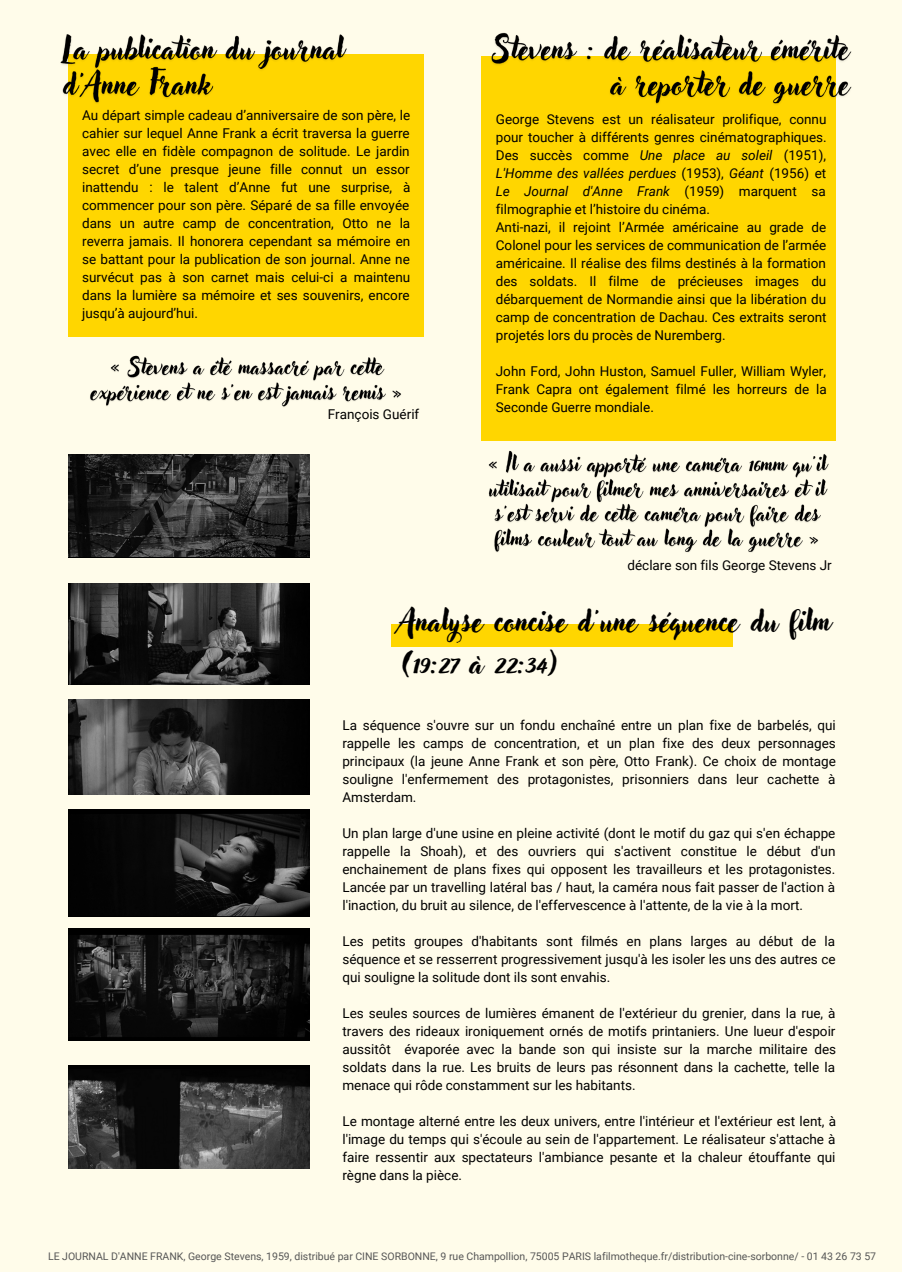
<style>
.page{position:relative;width:902px;height:1272px;background:#fff}
.page>*{position:absolute;margin:0;border:0;box-sizing:border-box;transform-origin:0 0}
.t1{font:30px/41.7px "Adlery Pro";color:#000}
.t2{font:13.5px/18px "Roboto";color:#000;text-align:justify}
.t3{font:10.5px "Roboto";color:#565656}
.s1{font-style:italic}
</style>
<div class="page">
<div style="left:0;top:0;width:901px;height:1271px;background:#fffcea"></div>
<div style="left:68px;top:54px;width:356px;height:283px;background:#ffd600"></div>
<div style="left:481px;top:57px;width:355px;height:384px;background:#ffd600"></div>
<img style="left:68px;top:454px;width:241px;height:104px">
<img style="left:68px;top:583px;width:241px;height:101px">
<img style="left:68px;top:928px;width:241px;height:112px">
<img style="left:68px;top:809px;width:241px;height:107px">
<img style="left:68px;top:699px;width:241px;height:95px">
<img style="left:68px;top:1065px;width:241px;height:102px">
<img style="left:60px;top:34px;width:287px;height:69px">
<img style="left:90px;top:355px;width:311px;height:52px">
<img style="left:486px;top:32px;width:366px;height:72px">
<img style="left:488px;top:450px;width:341px;height:103px">
<div style="left:391px;top:624px;width:341px;height:23px;background:#ffd600"></div>
<p class="t2" style="left:82px;top:106px;width:329px">Au départ simple cadeau d’anniversaire de son père, le cahier sur lequel Anne Frank a écrit traversa la guerre avec elle en fidèle compagnon de solitude. Le jardin secret d’une presque jeune fille connut un essor inattendu : le talent d’Anne fut une surprise, à commencer pour son père. Séparé de sa fille envoyée dans un autre camp de concentration, Otto ne la reverra jamais. Il honorera cependant sa mémoire en se battant pour la publication de son journal. Anne ne survécut pas à son carnet mais celui-ci a maintenu dans la lumière sa mémoire et ses souvenirs, encore jusqu’à aujourd’hui.</p>
<p class="t2" style="left:495px;top:110px;width:332px">George Stevens est un réalisateur prolifique, connu pour toucher à différents genres cinématographiques.<br>Des succès comme <span class="s1">Une place au soleil</span> (1951), <span class="s1">L'Homme des vallées perdues</span> (1953), <span class="s1">Géant</span> (1956) et <span class="s1">Le Journal d'Anne Frank</span> (1959) marquent sa filmographie et l’histoire du cinéma.</p>
<p class="t2" style="left:495px;top:218px;width:332px">Anti-nazi, il rejoint l’Armée américaine au grade de Colonel pour les services de communication de l’armée américaine. Il réalise des films destinés à la formation des soldats. Il filme de précieuses images du débarquement de Normandie ainsi que la libération du camp de concentration de Dachau. Ces extraits seront projetés lors du procès de Nuremberg.</p>
<p class="t2" style="left:495px;top:363px;width:332px">John Ford, John Huston, Samuel Fuller, William Wyler, Frank Capra ont également filmé les horreurs de la Seconde Guerre mondiale.</p>
<p class="t2" style="left:327px;top:406px;width:93px">François Guérif</p>
<p class="t2" style="left:627px;top:556px;width:206px">déclare son fils George Stevens Jr</p>
<p class="t1" style="left:399px;top:603px;width:432px">Analyse concise d'une séquence du film (19:27 à 22:34)</p>
<p class="t2" style="left:342px;top:716px;width:495px">La séquence s'ouvre sur un fondu enchaîné entre un plan fixe de barbelés, qui rappelle les camps de concentration, et un plan fixe des deux personnages principaux (la jeune Anne Frank et son père, Otto Frank). Ce choix de montage souligne l'enfermement des protagonistes, prisonniers dans leur cachette à Amsterdam.</p>
<p class="t2" style="left:342px;top:824px;width:494px">Un plan large d'une usine en pleine activité (dont le motif du gaz qui s'en échappe rappelle la Shoah), et des ouvriers qui s'activent constitue le début d'un enchainement de plans fixes qui opposent les travailleurs et les protagonistes.<br>Lancée par un travelling latéral bas / haut, la caméra nous fait passer de l'action à l'inaction, du bruit au silence, de l'effervescence à l'attente, de la vie à la mort.</p>
<p class="t2" style="left:342px;top:932px;width:494px">Les petits groupes d'habitants sont filmés en plans larges au début de la séquence et se resserrent progressivement jusqu'à les isoler les uns des autres ce qui souligne la solitude dont ils sont envahis.</p>
<p class="t2" style="left:342px;top:1004px;width:495px">Les seules sources de lumières émanent de l'extérieur du grenier, dans la rue, à travers des rideaux ironiquement ornés de motifs printaniers. Une lueur d'espoir aussitôt évaporée avec la bande son qui insiste sur la marche militaire des soldats dans la rue. Les bruits de leurs pas résonnent dans la cachette, telle la menace qui rôde constamment sur les habitants.</p>
<p class="t2" style="left:342px;top:1112px;width:495px">Le montage alterné entre les deux univers, entre l'intérieur et l'extérieur est lent, à l'image du temps qui s'écoule au sein de l'appartement. Le réalisateur s'attache à faire ressentir aux spectateurs l'ambiance pesante et la chaleur étouffante qui règne dans la pièce.</p>
<p class="t3" style="left:48px;top:1250px;width:829px">LE JOURNAL D'ANNE FRANK, George Stevens, 1959, distribué par CINE SORBONNE, 9 rue Champollion, 75005 PARIS lafilmotheque.fr/distribution-cine-sorbonne/ - 01 43 26 73 57</p>
</div>
